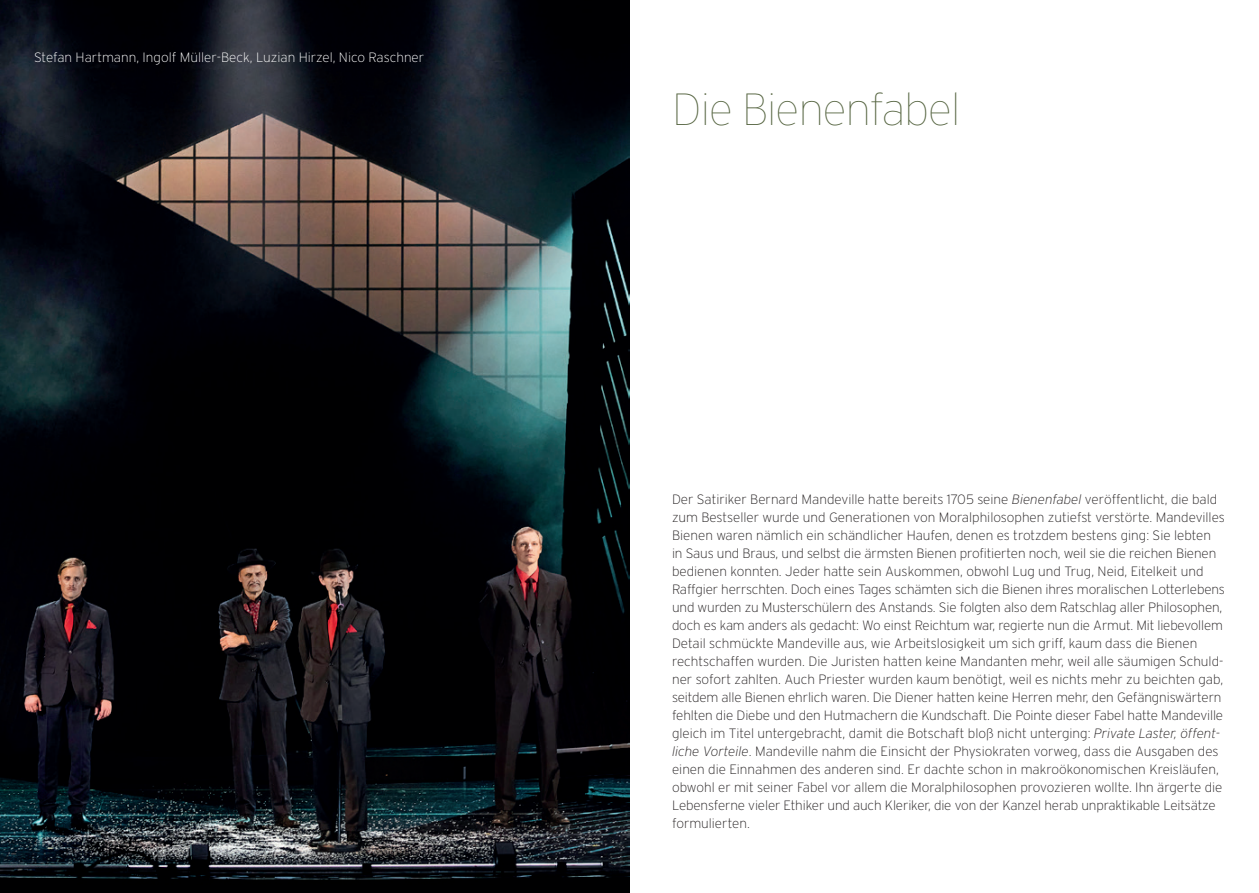
<style>
.page{position:relative;width:1259px;height:893px;background:#fff}
.page>*{position:absolute;margin:0;border:0;box-sizing:border-box;transform-origin:0 0}
.t1{font:100 45px "Interstate";letter-spacing:-.02em;color:#54633f}
.t2{font:200 13.5px/18px "Interstate";letter-spacing:-.01em;color:#231f20}
.t3{font:200 13.5px "Interstate";color:#fff}
.s1{font-style:italic}
</style>
<div class="page">
<img style="left:0;top:0;width:629px;height:893px">
<p class="t3" style="left:34px;top:50px;width:392px">Stefan Hartmann, Ingolf Müller-Beck, Luzian Hirzel, Nico Raschner</p>
<h1 class="t1" style="left:672px;top:86px;width:290px">Die Bienenfabel</h1>
<p class="t2" style="left:672px;top:490px;width:554px">Der Satiriker Bernard Mandeville hatte bereits 1705 seine <span class="s1">Bienenfabel</span> veröffentlicht, die bald zum Bestseller wurde und Generationen von Moralphilosophen zutiefst verstörte. Mandevilles Bienen waren nämlich ein schändlicher Haufen, denen es trotzdem bestens ging: Sie lebten in Saus und Braus, und selbst die ärmsten Bienen profitierten noch, weil sie die reichen Bienen bedienen konnten. Jeder hatte sein Auskommen, obwohl Lug und Trug, Neid, Eitelkeit und Raffgier herrschten. Doch eines Tages schämten sich die Bienen ihres moralischen Lotterlebens und wurden zu Musterschülern des Anstands. Sie folgten also dem Ratschlag aller Philosophen, doch es kam anders als gedacht: Wo einst Reichtum war, regierte nun die Armut. Mit liebevollem Detail schmückte Mandeville aus, wie Arbeitslosigkeit um sich griff, kaum dass die Bienen rechtschaffen wurden. Die Juristen hatten keine Mandanten mehr, weil alle säumigen Schuld&shy;ner sofort zahlten. Auch Priester wurden kaum benötigt, weil es nichts mehr zu beichten gab, seitdem alle Bienen ehrlich waren. Die Diener hatten keine Herren mehr, den Gefängniswärtern fehlten die Diebe und den Hutmachern die Kundschaft. Die Pointe dieser Fabel hatte Mandeville gleich im Titel untergebracht, damit die Botschaft bloß nicht unterging: <span class="s1">Private Laster, öffent&shy;liche Vorteile</span>. Mandeville nahm die Einsicht der Physiokraten vorweg, dass die Ausgaben des einen die Einnahmen des anderen sind. Er dachte schon in makroökonomischen Kreisläufen, obwohl er mit seiner Fabel vor allem die Moralphilosophen provozieren wollte. Ihn ärgerte die Lebensferne vieler Ethiker und auch Kleriker, die von der Kanzel herab unpraktikable Leitsätze formulierten.</p>
</div>
